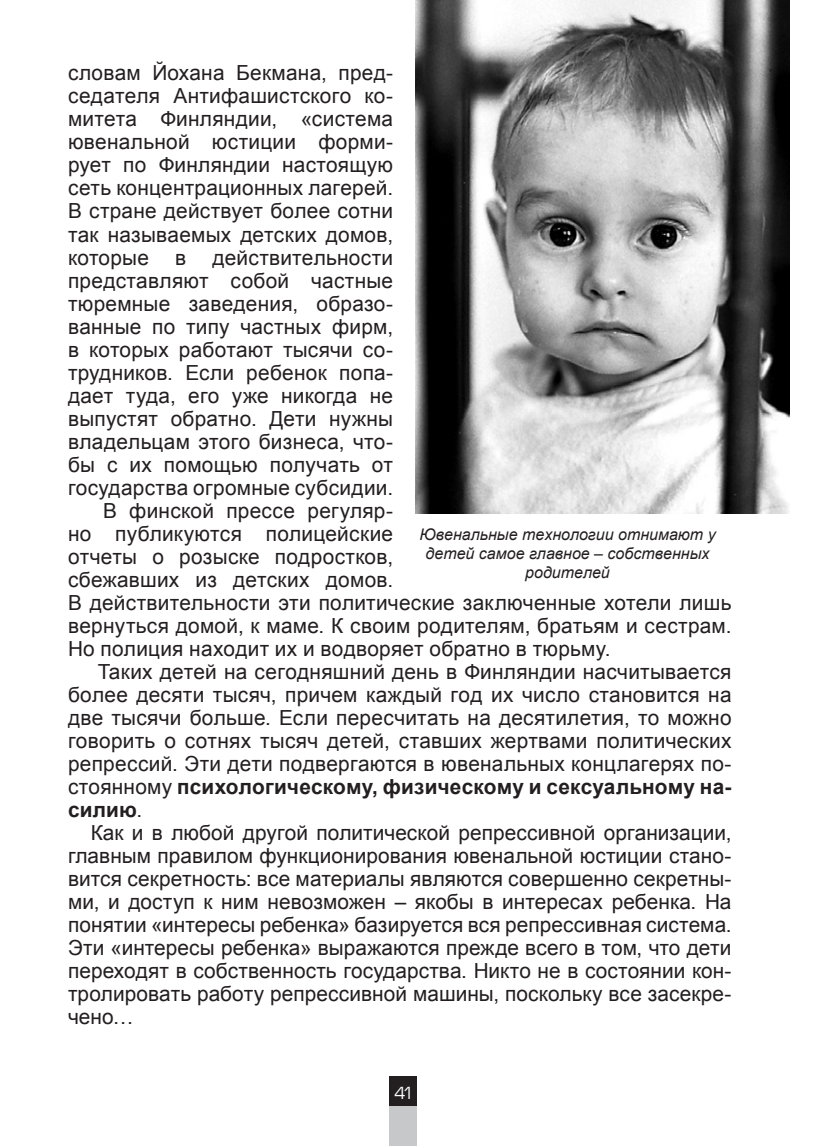
<style>
.page{position:relative;width:828px;height:1146px;background:#fff}
.page>*{position:absolute;margin:0;border:0;box-sizing:border-box;transform-origin:0 0}
.Основной_текст{font:20.8px/23px "Arial";letter-spacing:.01em;color:#231f20;text-align:justify}
.сноска{font:20.8px/23px "Arial";letter-spacing:.015em;color:#231f20;text-align:justify}
.t1{font:20px "Euro Style Normal";color:#231f20}
.подпись_картинок{font:italic 16px/19px "Arial";color:#231f20;text-align:center}
.s1{font-weight:700}
.s2{color:#fff}
</style>
<div class="page">
<div style="left:389px;top:1076px;width:27px;height:69px;background:#231f20"></div>
<div style="left:389px;top:1106px;width:27px;height:39px;background:#c7c8ca"></div>
<img style="left:416px;top:0;width:373px;height:513px">
<p class="сноска" style="left:68px;top:62px;width:327px">словам Йохана Бекмана, пред&shy;седателя Антифашистского ко&shy;митета Финляндии, «система ювенальной юстиции форми&shy;рует по Финляндии настоящую сеть концентрационных лагерей.<br>В стране действует более сотни так называемых детских домов, которые</p>
<p class="сноска" style="left:68px;top:246px;width:327px;text-indent:144px">действительности представляют собой частные тюремные заведения, образо&shy;ванные по типу частных фирм, в которых работают тысячи со&shy;трудников. Если ребенок попа&shy;дает туда, его уже никогда не выпустят обратно. Дети нужны владельцам этого бизнеса, что&shy;бы с их помощью получать от государства огромные субсидии.</p>
<p class="Основной_текст" style="left:68px;top:499px;width:665px;text-align:left;text-indent:35px">В финской прессе регуляр-<br>но публикуются полицейские<br>отчеты о розыске подростков,<br>сбежавших из детских домов.<br>В действительности эти политические заключенные хотели лишь вернуться домой, к маме. К своим родителям, братьям и сестрам.<br>Но полиция находит их и водворяет обратно в тюрьму.</p>
<p class="Основной_текст" style="left:68px;top:660px;width:665px;text-indent:30px">Таких детей на сегодняшний день в Финляндии насчитывается более десяти тысяч, причем каждый год их число становится на две тысячи больше. Если пересчитать на десятилетия, то можно говорить о сотнях тысяч детей, ставших жертвами политических репрессий. Эти дети подвергаются в ювенальных концлагерях по&shy;стоянному <span class="s1">психологическому, физическому и сексуальному на&shy;силию</span>.</p>
<p class="Основной_текст" style="left:68px;top:821px;width:665px;text-indent:23px">Как и в любой другой политической репрессивной организации, главным правилом функционирования ювенальной юстиции стано&shy;вится секретность: все материалы являются совершенно секретны&shy;ми, и доступ к ним невозможен – якобы в интересах ребенка. На понятии «интересы ребенка» базируется вся репрессивная система.<br>Эти «интересы ребенка» выражаются прежде всего в том, что дети переходят в собственность государства. Никто не в состоянии кон&shy;тролировать работу репрессивной машины, поскольку все засекре&shy;чено…</p>
<p class="сноска" style="left:175px;top:246px;width:13px">в</p>
<p class="подпись_картинок" style="left:419px;top:524px;width:298px">Ювенальные технологии отнимают у детей самое главное – собственных родителей</p>
<p class="t1" style="left:384px;top:1084px;width:39px">– <span class="s2">41</span> –</p>
</div>
